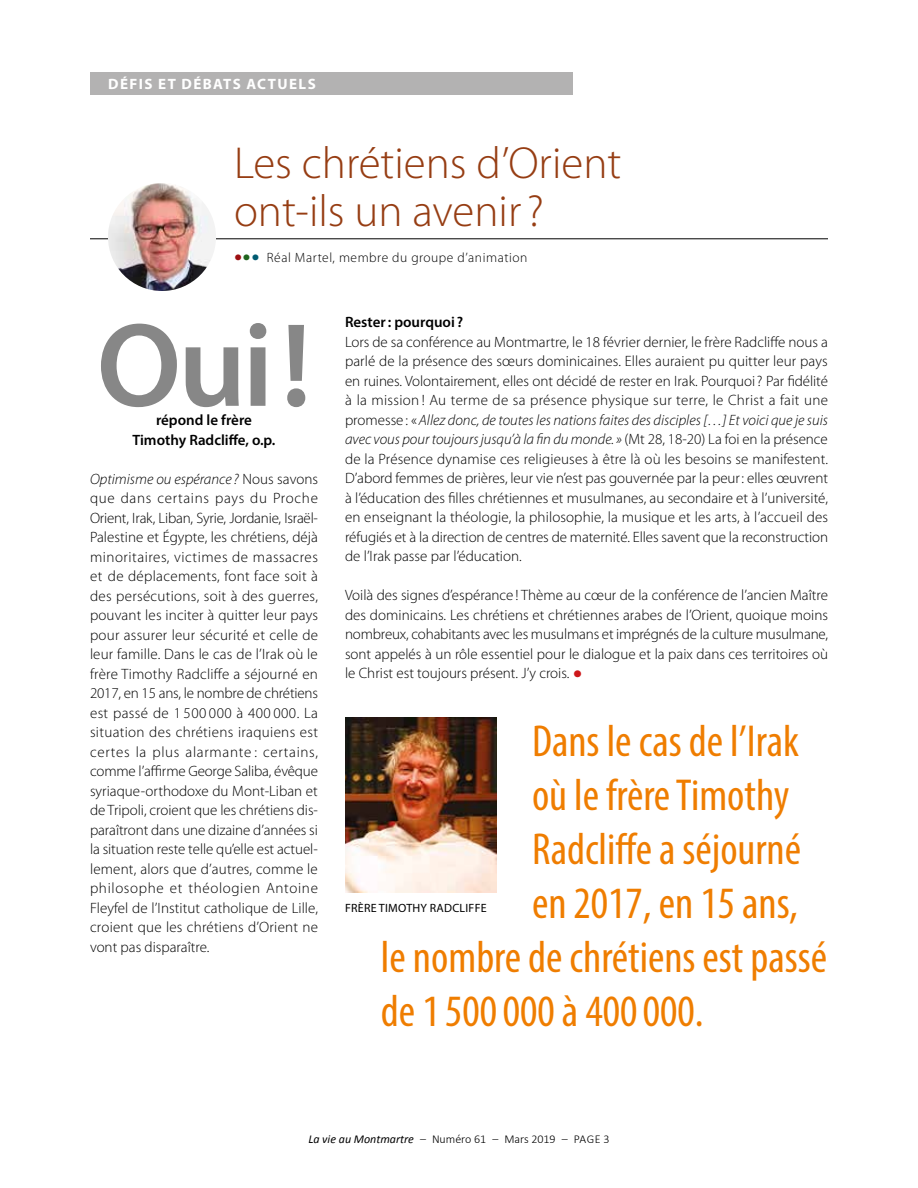
<style>
.page{position:relative;width:918px;height:1188px;background:#fff}
.page>*{position:absolute;margin:0;border:0;box-sizing:border-box;transform-origin:0 0}
.t1{font:600 120px "Myriad Pro";color:#878787}
.t2{font:condensed 45px "Myriad Pro";color:#ef7d00}
.t3{font:300 45px/48px "Myriad Pro";color:#963d13}
.t4{font:300 39px "Myriad Pro";color:#cd171a}
.t5{font:300 33px "Myriad Pro";color:#9d0f12}
.t6{font:300 15px/19.5px "Myriad Pro";color:#000;text-align:justify}
.t7{font:600 15px/19.5px "Myriad Pro";color:#000;text-align:center}
.t8{font:700 15px "Myriad Pro";letter-spacing:.095em;color:#fff}
.t9{font:300 13.5px "Myriad Pro";letter-spacing:.04em;color:#000}
.t10{font:300 12px "Calibri";color:#000}
.t11{font:12px "Myriad Pro";letter-spacing:.02em;color:#000}
.s1{color:#1f641e}
.s2{color:#005b71}
.s3{font-style:italic}
.s4{font-weight:400;font-style:italic}
</style>
<div class="page">
<div style="left:90px;top:72px;width:483px;height:22px;background:#b3b2b2"></div>
<hr style="left:90px;top:239px;width:738px;height:1px;background:#000">
<img style="left:108px;top:183px;width:108px;height:108px;border-radius:54px">
<img style="left:345px;top:717px;width:151px;height:175px">
<p class="t8" style="left:108px;top:74px;width:209px">DÉFIS ET DÉBATS ACTUELS</p>
<h2 class="t3" style="left:234px;top:138px;width:389px">Les chrétiens d’Orient ont-ils un avenir?</h2>
<h3 class="t5" style="left:234px;top:235px;width:27px">•<span class="s1">•</span><span class="s2">•</span></h3>
<p class="t9" style="left:267px;top:249px;width:262px">Réal Martel, membre du groupe d’animation</p>
<h1 class="t1" style="left:97px;top:289px;width:216px">Oui!</h1>
<p class="t7" style="left:133px;top:410px;width:145px">répond le frère<br>Timothy Radcliffe, o.p.</p>
<p class="t6" style="left:90px;top:469px;width:230px"><span class="s3">Optimisme ou espérance ?</span> Nous savons que dans certains pays du Proche Orient, Irak, Liban, Syrie, Jordanie, Israël-Palestine et Égypte, les chrétiens, déjà minoritaires, victimes de massacres et de déplacements, font face soit à des persécutions, soit à des guerres, pouvant les inciter à quitter leur pays pour assurer leur sécurité et celle de leur famille. Dans le cas de l’Irak où le frère Timothy Radcliffe a séjourné en 2017, en 15 ans, le nombre de chrétiens est passé de 1 500 000 à 400 000. La situation des chrétiens iraquiens est certes la plus alarmante : certains, comme l’affirme George Saliba, évêque syriaque-orthodoxe du Mont-Liban et de Tripoli, croient que les chrétiens dis&shy;paraîtront dans une dizaine d’années si la situation reste telle qu’elle est actuel&shy;lement, alors que d’autres, comme le philosophe et théologien Antoine Fleyfel de l’Institut catholique de Lille, croient que les chrétiens d’Orient ne vont pas disparaître.</p>
<p class="t7" style="left:345px;top:312px;width:120px">Rester: pourquoi ?</p>
<p class="t6" style="left:345px;top:332px;width:485px">Lors de sa conférence au Montmartre, le 18 février dernier, le frère Radcliffe nous a parlé de la présence des sœurs dominicaines. Elles auraient pu quitter leur pays en ruines. Volontairement, elles ont décidé de rester en Irak. Pourquoi? Par fidélité à la mission ! Au terme de sa présence physique sur terre, le Christ a fait une promesse : «<span class="s3">Allez donc, de toutes les nations faites des disciples […] Et voici que je suis avec vous pour toujours jusqu’à la fin du monde.»</span> (Mt 28, 18-20) La foi en la présence de la Présence dynamise ces religieuses à être là où les besoins se manifestent.<br>D’abord femmes de prières, leur vie n’est pas gouvernée par la peur: elles œuvrent à l’éducation des filles chrétiennes et musulmanes, au secondaire et à l’université, en enseignant la théologie, la philosophie, la musique et les arts, à l’accueil des réfugiés et à la direction de centres de maternité. Elles savent que la reconstruction de l’Irak passe par l’éducation.</p>
<p class="t6" style="left:345px;top:585px;width:485px">Voilà des signes d’espérance ! Thème au cœur de la conférence de l’ancien Maître des dominicains. Les chrétiens et chrétiennes arabes de l’Orient, quoique moins nombreux, cohabitants avec les musulmans et imprégnés de la culture musulmane, sont appelés à un rôle essentiel pour le dialogue et la paix dans ces territoires où le Christ est toujours présent. J’y crois.</p>
<h3 class="t4" style="left:573px;top:648px;width:11px">•</h3>
<h2 class="t2" style="left:532px;top:714px;width:269px">Dans le cas de l’Irak</h2>
<h2 class="t2" style="left:532px;top:768px;width:259px">où le frère Timothy</h2>
<h2 class="t2" style="left:532px;top:822px;width:271px">Radcliffe a séjourné</h2>
<h2 class="t2" style="left:532px;top:876px;width:267px">en 2017, en 15 ans,</h2>
<h2 class="t2" style="left:381px;top:930px;width:448px">le nombre de chrétiens est passé</h2>
<h2 class="t2" style="left:381px;top:984px;width:324px">de 1500000 à 400000.</h2>
<p class="t11" style="left:345px;top:901px;width:143px">FRÈRE TIMOTHY RADCLIFFE</p>
<p class="t10" style="left:308px;top:1132px;width:303px"><span class="s4">La vie au Montmartre</span> – Numéro 61 – Mars 2019 – PAGE 3</p>
</div>
